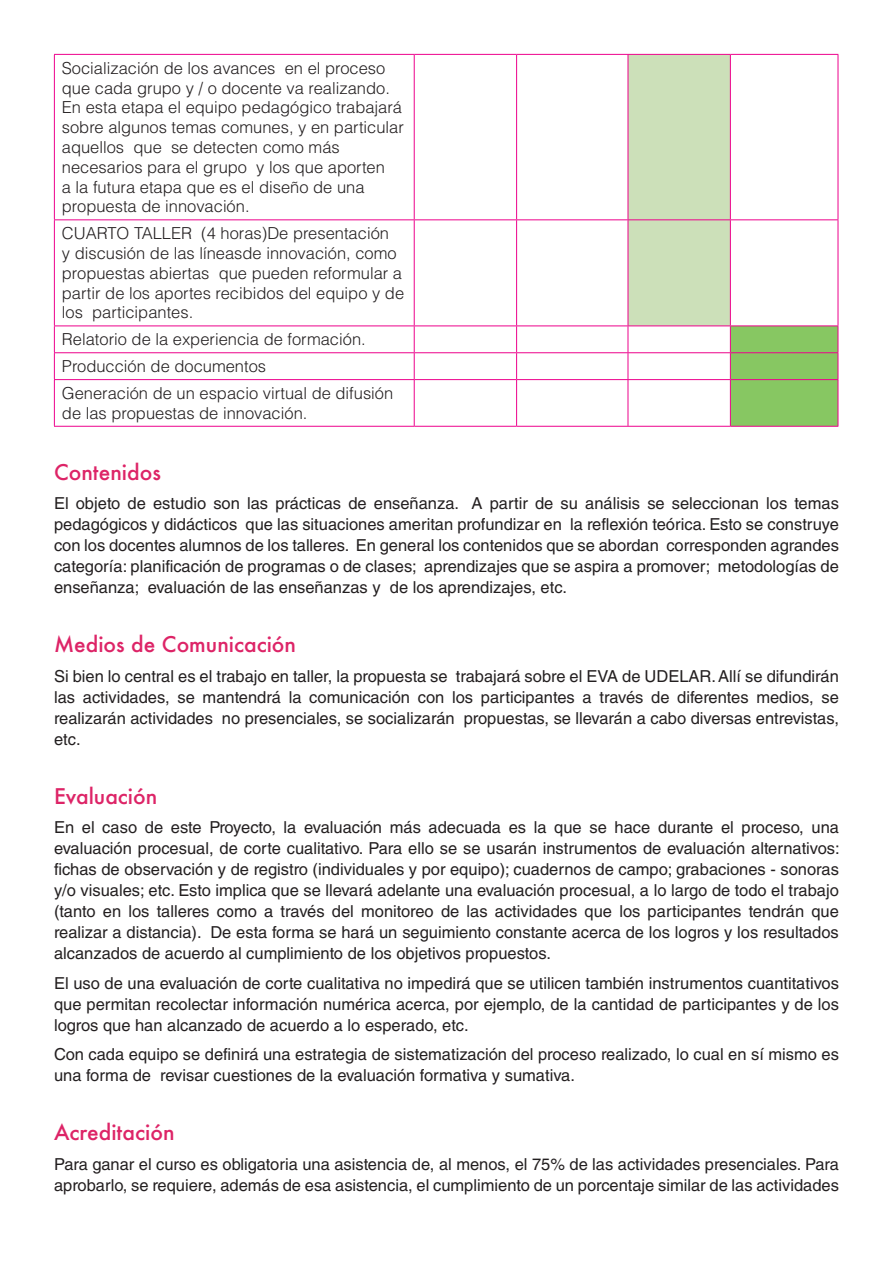
<style>
.page{position:relative;width:893px;height:1263px;background:#fff}
.page>*{position:absolute;margin:0;border:0;box-sizing:border-box;transform-origin:0 0}
.t1{font:500 21px "Futura";color:#dd2467}
.t2{font:16.5px/21px "Helvetica LT Std";color:#231f20;text-align:justify}
.t3{font:300 16.5px/19.8px "Helvetica LT Std";color:#231f20}
</style>
<div class="page">
<hr style="left:54px;top:54px;width:360px;height:1px;background:#ed028c">
<hr style="left:54px;top:55px;width:1px;height:164px;background:#ed028c">
<hr style="left:414px;top:54px;width:103px;height:1px;background:#ed028c">
<hr style="left:414px;top:55px;width:1px;height:164px;background:#ed028c">
<hr style="left:517px;top:54px;width:111px;height:1px;background:#ed028c">
<hr style="left:516px;top:55px;width:1px;height:164px;background:#ed028c">
<hr style="left:54px;top:219px;width:360px;height:1px;background:#ed028c">
<hr style="left:54px;top:220px;width:1px;height:105px;background:#ed028c">
<hr style="left:414px;top:219px;width:103px;height:1px;background:#ed028c">
<hr style="left:414px;top:220px;width:1px;height:105px;background:#ed028c">
<hr style="left:517px;top:219px;width:111px;height:1px;background:#ed028c">
<hr style="left:516px;top:220px;width:1px;height:105px;background:#ed028c">
<hr style="left:54px;top:325px;width:360px;height:1px;background:#ed028c">
<hr style="left:414px;top:325px;width:103px;height:1px;background:#ed028c">
<hr style="left:517px;top:325px;width:111px;height:1px;background:#ed028c">
<hr style="left:54px;top:352px;width:360px;height:1px;background:#ed028c">
<svg style="left:54px;top:326px;width:1px;height:53px"></svg>
<hr style="left:414px;top:352px;width:103px;height:1px;background:#ed028c">
<svg style="left:414px;top:326px;width:1px;height:53px"></svg>
<hr style="left:517px;top:352px;width:111px;height:1px;background:#ed028c">
<svg style="left:516px;top:326px;width:1px;height:53px"></svg>
<svg style="left:628px;top:54px;width:211px;height:372px"></svg>
<hr style="left:54px;top:379px;width:360px;height:1px;background:#ed028c">
<hr style="left:54px;top:380px;width:1px;height:46px;background:#ed028c">
<hr style="left:414px;top:379px;width:103px;height:1px;background:#ed028c">
<hr style="left:414px;top:380px;width:1px;height:46px;background:#ed028c">
<hr style="left:517px;top:379px;width:111px;height:1px;background:#ed028c">
<hr style="left:516px;top:380px;width:1px;height:46px;background:#ed028c">
<hr style="left:628px;top:379px;width:102px;height:1px;background:#ed028c">
<hr style="left:628px;top:380px;width:1px;height:46px;background:#ed028c">
<hr style="left:730px;top:379px;width:108px;height:1px;background:#ed028c">
<hr style="left:730px;top:380px;width:1px;height:46px;background:#ed028c">
<hr style="left:838px;top:380px;width:1px;height:46px;background:#ed028c">
<hr style="left:54px;top:426px;width:360px;height:1px;background:#ed028c">
<hr style="left:414px;top:426px;width:103px;height:1px;background:#ed028c">
<hr style="left:517px;top:426px;width:111px;height:1px;background:#ed028c">
<hr style="left:628px;top:426px;width:102px;height:1px;background:#ed028c">
<hr style="left:730px;top:426px;width:108px;height:1px;background:#ed028c">
<p class="t3" style="left:62px;top:58px;width:344px">Socialización de los avances en el proceso que cada grupo y / o docente va realizando.<br>En esta etapa el equipo pedagógico trabajará sobre algunos temas comunes, y en particular aquellos que se detecten como más necesarios para el grupo y los que aporten<br>a la futura etapa que es el diseño de una propuesta de innovación.</p>
<p class="t3" style="left:62px;top:223px;width:344px">CUARTO TALLER (4 horas)De presentación<br>y discusión de las líneasde innovación, como propuestas abiertas que pueden reformular a partir de los aportes recibidos del equipo y de los participantes.</p>
<p class="t3" style="left:62px;top:326px;width:333px;line-height:26.8px">Relatorio de la experiencia de formación.<br>Producción de documentos<br>Generación de un espacio virtual de difusión</p>
<p class="t3" style="left:62px;top:403px;width:247px">de las propuestas de innovación.</p>
<p class="t1" style="left:54px;top:457px;width:108px">Contenidos</p>
<p class="t2" style="left:54px;top:493px;width:787px">El objeto de estudio son las prácticas de enseñanza. A partir de su análisis se seleccionan los temas pedagógicos y didácticos que las situaciones ameritan profundizar en la reflexión teórica. Esto se construye con los docentes alumnos de los talleres. En general los contenidos que se abordan corresponden agrandes categoría: planificación de programas o de clases; aprendizajes que se aspira a promover; metodologías de enseñanza; evaluación de las enseñanzas y de los aprendizajes, etc.</p>
<p class="t1" style="left:54px;top:630px;width:244px">Medios de Comunicación</p>
<p class="t2" style="left:54px;top:665px;width:786px">Si bien lo central es el trabajo en taller, la propuesta se trabajará sobre el EVA de UDELAR. Allí se difundirán las actividades, se mantendrá la comunicación con los participantes a través de diferentes medios, se realizarán actividades no presenciales, se socializarán propuestas, se llevarán a cabo diversas entrevistas, etc.</p>
<p class="t1" style="left:54px;top:781px;width:105px">Evaluación</p>
<p class="t2" style="left:54px;top:817px;width:787px">En el caso de este Proyecto, la evaluación más adecuada es la que se hace durante el proceso, una evaluación procesual, de corte cualitativo. Para ello se se usarán instrumentos de evaluación alternativos: fichas de observación y de registro (individuales y por equipo); cuadernos de campo; grabaciones - sonoras y/o visuales; etc. Esto implica que se llevará adelante una evaluación procesual, a lo largo de todo el trabajo (tanto en los talleres como a través del monitoreo de las actividades que los participantes tendrán que realizar a distancia). De esta forma se hará un seguimiento constante acerca de los logros y los resultados alcanzados de acuerdo al cumplimiento de los objetivos propuestos.</p>
<p class="t2" style="left:54px;top:972px;width:786px">El uso de una evaluación de corte cualitativa no impedirá que se utilicen también instrumentos cuantitativos que permitan recolectar información numérica acerca, por ejemplo, de la cantidad de participantes y de los logros que han alcanzado de acuerdo a lo esperado, etc.</p>
<p class="t2" style="left:54px;top:1044px;width:787px">Con cada equipo se definirá una estrategia de sistematización del proceso realizado, lo cual en sí mismo es una forma de revisar cuestiones de la evaluación formativa y sumativa.</p>
<p class="t1" style="left:54px;top:1118px;width:122px">Acreditación</p>
<p class="t2" style="left:54px;top:1153px;width:786px">Para ganar el curso es obligatoria una asistencia de, al menos, el 75% de las actividades presenciales. Para aprobarlo, se requiere, además de esa asistencia, el cumplimiento de un porcentaje similar de las actividades</p>
</div>
